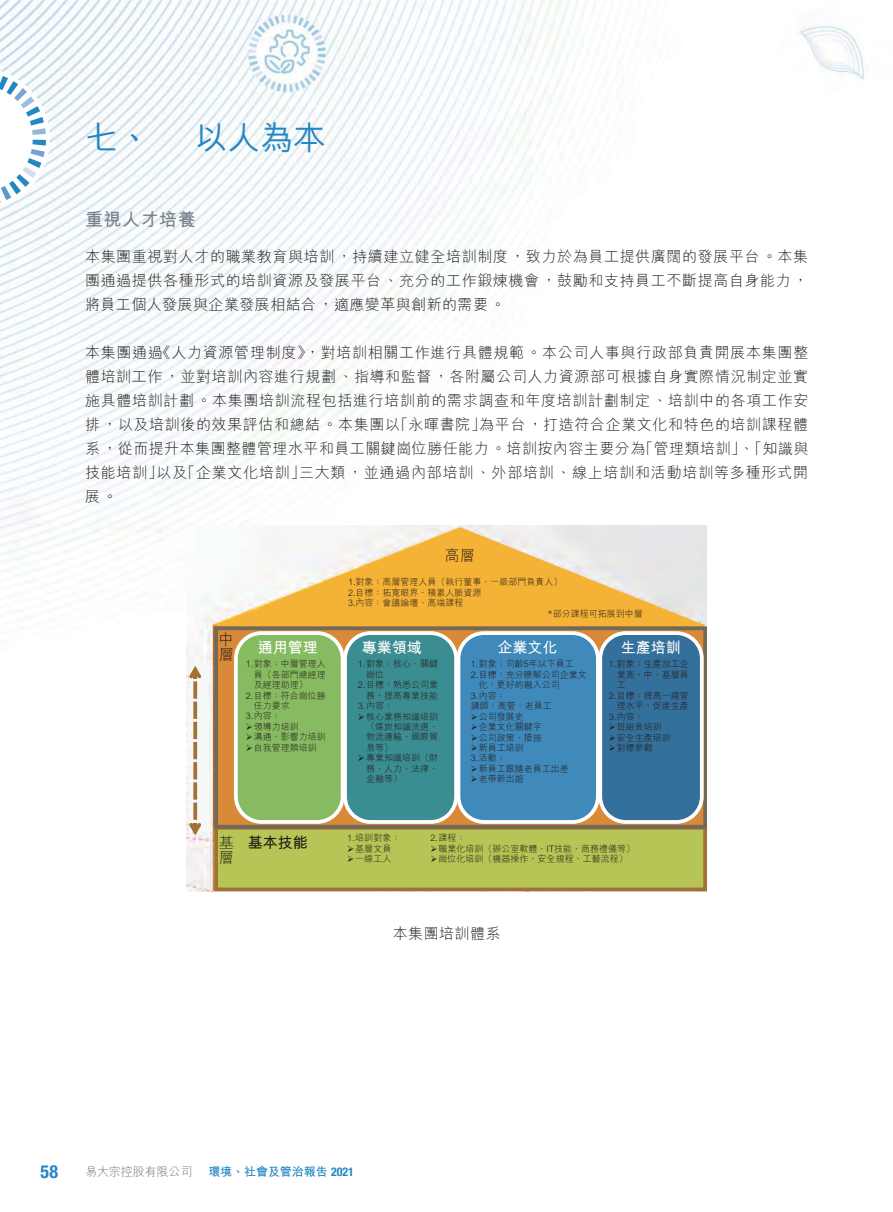
<style>
.page{position:relative;width:893px;height:1212px;background:#fff}
.page>*{position:absolute;margin:0;border:0;box-sizing:border-box;transform-origin:0 0}
.t1{font:33px "M Hei HK Medium E Ten B5 H";color:#2387c3}
.t2{font:18px "M Hei HK Bold E Ten B5 H";letter-spacing:.03em;color:#757e89}
.t3{font:700 condensed 18px "Helvetica Neue LT Std";color:#2387c3}
.t4{font:15px/24px "M Hei HK Light E Ten B5 H";letter-spacing:.04em;color:#1e1e1c;text-align:justify}
.t5{font:15px "M Hei HK Bold E Ten B5 H";color:#fff}
.t6{font:15px/15px "M Hei HK Light E Ten B5 V";color:#231915}
.t7{font:15px "M Hei HK Bold E Ten B5 H";color:#231915}
.t8{font:15px "M Hei HK Light E Ten B5 H";color:#231915}
.t9{font:12px "M Hei HK Bold E Ten B5 H";letter-spacing:-.005em;color:#2387c3}
.t10{font:12px "M Hei HK Light E Ten B5 H";letter-spacing:-.005em;color:#707073}
.t11{font:9px/10.5px "M Hei HK Light E Ten B5 H";color:#231915}
.s1{font-family:"Helvetica Neue LT Std";font-weight:700;font-stretch:condensed}
</style>
<div class="page">
<img style="left:0;top:0;width:864px;height:892px">
<svg style="left:0;top:68px;width:50px;height:142px"></svg>
<img style="left:187px;top:526px;width:519px;height:365px">
<svg style="left:214px;top:527px;width:493px;height:99px"></svg>
<svg style="left:214px;top:626px;width:493px;height:5px;background:#8b714f"></svg>
<div style="left:189px;top:665px;width:18px;height:167px;background:#f6f7f7"></div>
<svg style="left:193px;top:803px;width:4px;height:17px"></svg>
<svg style="left:193px;top:782px;width:4px;height:18px"></svg>
<svg style="left:193px;top:762px;width:4px;height:17px"></svg>
<svg style="left:193px;top:742px;width:4px;height:17px"></svg>
<svg style="left:193px;top:722px;width:4px;height:17px"></svg>
<svg style="left:193px;top:702px;width:4px;height:17px"></svg>
<svg style="left:193px;top:681px;width:4px;height:18px"></svg>
<svg style="left:189px;top:823px;width:12px;height:12px"></svg>
<svg style="left:189px;top:666px;width:12px;height:13px"></svg>
<svg style="left:214px;top:631px;width:493px;height:260px;background:#77a085"></svg>
<h1 class="t1" style="left:85px;top:125px;width:67px">七、</h1>
<h1 class="t1" style="left:194px;top:125px;width:133px">以人為本</h1>
<h2 class="t2" style="left:85px;top:212px;width:112px">重視人才培養</h2>
<h3 class="t4" style="left:85px;top:247px;width:724px">本集團重視對人才的職業教育與培訓，持續建立健全培訓制度，致力於為員工提供廣闊的發展平台。本集團通過提供各種形式的培訓資源及發展平台、充分的工作鍛煉機會，鼓勵和支持員工不斷提高自身能力，將員工個人發展與企業發展相結合，適應變革與創新的需要。</h3>
<p class="t4" style="left:85px;top:343px;width:725px">本集團通過《人力資源管理制度》，對培訓相關工作進行具體規範。本公司人事與行政部負責開展本集團整體培訓工作，並對培訓內容進行規劃、指導和監督，各附屬公司人力資源部可根據自身實際情況制定並實施具體培訓計劃。本集團培訓流程包括進行培訓前的需求調查和年度培訓計劃制定、培訓中的各項工作安排，以及培訓後的效果評估和總結。本集團以「永暉書院」為平台，打造符合企業文化和特色的培訓課程體系，從而提升本集團整體管理水平和員工關鍵崗位勝任能力。培訓按內容主要分為「管理類培訓」、「知識與技能培訓」以及「企業文化培訓」三大類，並通過內部培訓、外部培訓、線上培訓和活動培訓等多種形式開展。</p>
<h3 class="t6" style="left:219px;top:633px;width:15px">中層</h3>
<h3 class="t5" style="left:258px;top:641px;width:61px">通用管理</h3>
<p class="t11" style="left:254px;top:660px;width:73px;text-align:justify;text-indent:-8px">1. 對象：中層管理人員（各部門總經理及經理助理）</p>
<p class="t11" style="left:254px;top:691px;width:73px;text-indent:-8px">2. 目標：符合崗位勝任力要求</p>
<p class="t11" style="left:254px;top:712px;width:73px;text-indent:-8px">3. 內容：<br>領導力培訓<br>溝通、影響力培訓自我管理類培訓</p>
<h3 class="t6" style="left:219px;top:837px;width:16px">基層</h3>
<h3 class="t7" style="left:248px;top:837px;width:61px">基本技能</h3>
<h3 class="t8" style="left:445px;top:549px;width:31px">高層</h3>
<p class="t11" style="left:348px;top:578px;width:216px">1.對象：高層管理人員（執行董事、一級部門負責人）</p>
<p class="t11" style="left:348px;top:588px;width:135px">2.目標：拓寬眼界、積累人脈資源</p>
<p class="t11" style="left:348px;top:599px;width:117px">3.內容：會議論壇、高端課程</p>
<p class="t11" style="left:547px;top:610px;width:97px"><sup>＊</sup>部分課程可拓展到中層</p>
<h3 class="t5" style="left:497px;top:641px;width:61px">企業文化</h3>
<h3 class="t5" style="left:362px;top:641px;width:61px">專業領域</h3>
<h3 class="t5" style="left:620px;top:641px;width:61px">生產培訓</h3>
<p class="t11" style="left:366px;top:660px;width:73px;text-indent:-8px">1. 對象：核心、關鍵崗位</p>
<p class="t11" style="left:358px;top:681px;width:82px;text-align:right">2. 目標：熟悉公司業務，提高專業技能</p>
<p class="t11" style="left:366px;top:702px;width:73px;text-indent:-8px">3. 內容：<br>核心業務知識培訓（煤炭知識洗選、物流運輸、國際貿易等）<br>專業知識培訓（財務、人力、法律、金融等）</p>
<p class="t11" style="left:470px;top:660px;width:105px">1. 對象：司齡5年以下員工</p>
<p class="t11" style="left:479px;top:670px;width:109px;text-indent:-8px">2. 目標：充分瞭解公司企業文化，更好的融入公司</p>
<p class="t11" style="left:470px;top:691px;width:37px">3. 內容：</p>
<p class="t11" style="left:470px;top:702px;width:82px">講師：高管、老員工</p>
<p class="t11" style="left:479px;top:712px;width:46px">公司發展史</p>
<p class="t11" style="left:479px;top:723px;width:64px">企業文化關鍵字</p>
<p class="t11" style="left:479px;top:733px;width:64px">公司政策、措施</p>
<p class="t11" style="left:479px;top:744px;width:46px">新員工培訓</p>
<p class="t11" style="left:479px;top:754px;width:91px;text-indent:-8px">3. 活動：<br>新員工跟隨老員工出差老帶新出遊</p>
<p class="t11" style="left:617px;top:660px;width:73px;text-align:justify;text-indent:-8px">1. 對象：生產加工企業高、中、基層員工</p>
<p class="t11" style="left:609px;top:691px;width:82px;text-align:right">2. 目標：提高一線管理水平，促進生產</p>
<p class="t11" style="left:617px;top:712px;width:55px;text-indent:-8px">3. 內容：<br>班組長培訓安全生產培訓對標參觀</p>
<p class="t11" style="left:347px;top:834px;width:55px;text-align:center">1. 培訓對象：基層文員<br>一線工人</p>
<p class="t11" style="left:438px;top:834px;width:198px;text-indent:-8px">2. 課程：<br>職業化培訓（辦公室軟體、IT技能、商務禮儀等）崗位化培訓（機器操作、安全規程、工藝流程）</p>
<h3 class="t4" style="left:393px;top:924px;width:109px">本集團培訓體系</h3>
<h2 class="t3" style="left:41px;top:1161px;width:19px">58</h2>
<h3 class="t10" style="left:85px;top:1167px;width:109px">易大宗控股有限公司</h3>
<h3 class="t9" style="left:208px;top:1167px;width:147px">環境、社會及管治報告 <span class="s1">2021</span></h3>
</div>
